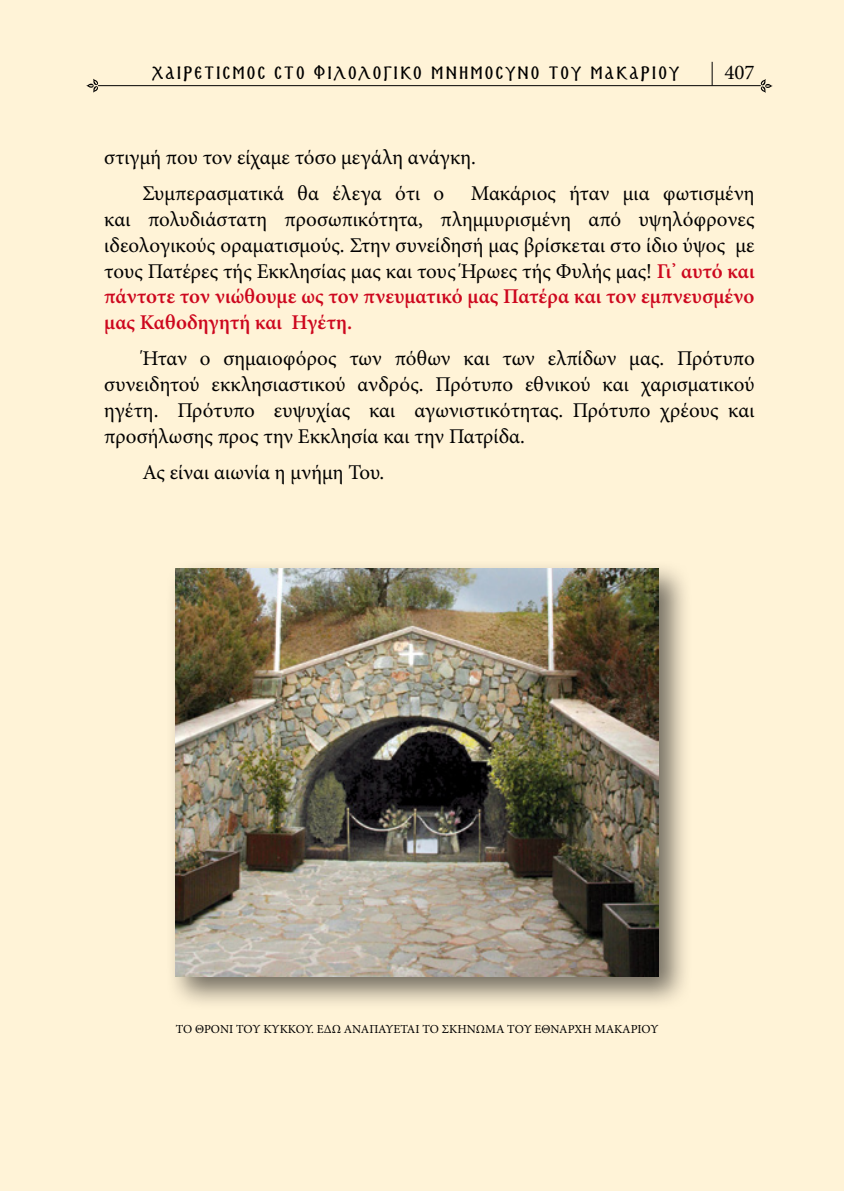
<style>
.page{position:relative;width:844px;height:1191px;background:#fff}
.page>*{position:absolute;margin:0;border:0;box-sizing:border-box;transform-origin:0 0}
.t1{font:21px/25.7px "Minion Pro";color:#000;text-align:justify}
.t2{font:700 15.75px "KS Bouletee";letter-spacing:.175em;color:#000}
.t3{font:12.25px "Minion Pro";color:#000}
.s1{font-weight:600;color:#cd071e}
</style>
<div class="page">
<div style="left:0;top:0;width:843px;height:1191px;background:#fff3d7"></div>
<svg style="left:711px;top:62px;width:1px;height:23px"></svg>
<hr style="left:98px;top:85px;width:662px;height:1px;background:#000">
<svg style="left:760px;top:79px;width:12px;height:14px"></svg>
<svg style="left:86px;top:79px;width:13px;height:14px"></svg>
<div style="left:164px;top:558px;width:527px;height:452px;background:#000;opacity:.55"></div>
<img style="left:175px;top:569px;width:483px;height:407px">
<p class="t2" style="left:153px;top:64px;width:527px">ΧΑΙΡΕΤΙΣΜΟΣ ΣΤΟ ΦΙΛΟΛΟΓΙΚΟ ΜΝΗΜΟΣΥΝΟ ΤΟΥ ΜΑΚΑΡΙΟΥ</p>
<p class="t1" style="left:724px;top:60px;width:32px">407</p>
<p class="t1" style="left:104px;top:139px;width:373px;line-height:36.2px;text-align:center">στιγμή που τον είχαμε τόσο μεγάλη ανάγκη.<br>Συμπερασματικά θα έλεγα ότι ο</p>
<p class="t1" style="left:104px;top:181px;width:651px;text-indent:366px">Μακάριος ήταν μια φωτισμένη και πολυδιάστατη προσωπικότητα, πλημμυρισμένη από υψηλόφρονες ιδεολογικούς οραματισμούς. Στην συνείδησή μας βρίσκεται στο ίδιο ύψος με τους Πατέρες τής Εκκλησίας μας και τους Ήρωες τής Φυλής μας! <span class="s1">Γι’ αυτό και πάντοτε τον νιώθουμε ως τον πνευματικό μας Πατέρα και τον εμπνευσμένο μας Καθοδηγητή και Ηγέτη.</span></p>
<p class="t1" style="left:104px;top:346px;width:651px;text-indent:38px">Ήταν ο σημαιοφόρος των πόθων και των ελπίδων μας. Πρότυπο συνειδητού εκκλησιαστικού ανδρός. Πρότυπο εθνικού και χαρισματικού ηγέτη. Πρότυπο ευψυχίας και αγωνιστικότητας. Πρότυπο χρέους και προσήλωσης προς την Εκκλησία και την Πατρίδα.</p>
<p class="t1" style="left:142px;top:459px;width:243px">Ας είναι αιωνία η μνήμη Του.</p>
<p class="t3" style="left:176px;top:1021px;width:484px">ΤΟ ΘΡΟΝΙ ΤΟΥ ΚΥΚΚΟΥ. ΕΔΩ ΑΝΑΠΑΥΕΤΑΙ ΤΟ ΣΚΗΝΩΜΑ ΤΟΥ ΕΘΝΑΡΧΗ ΜΑΚΑΡΙΟΥ</p>
</div>
